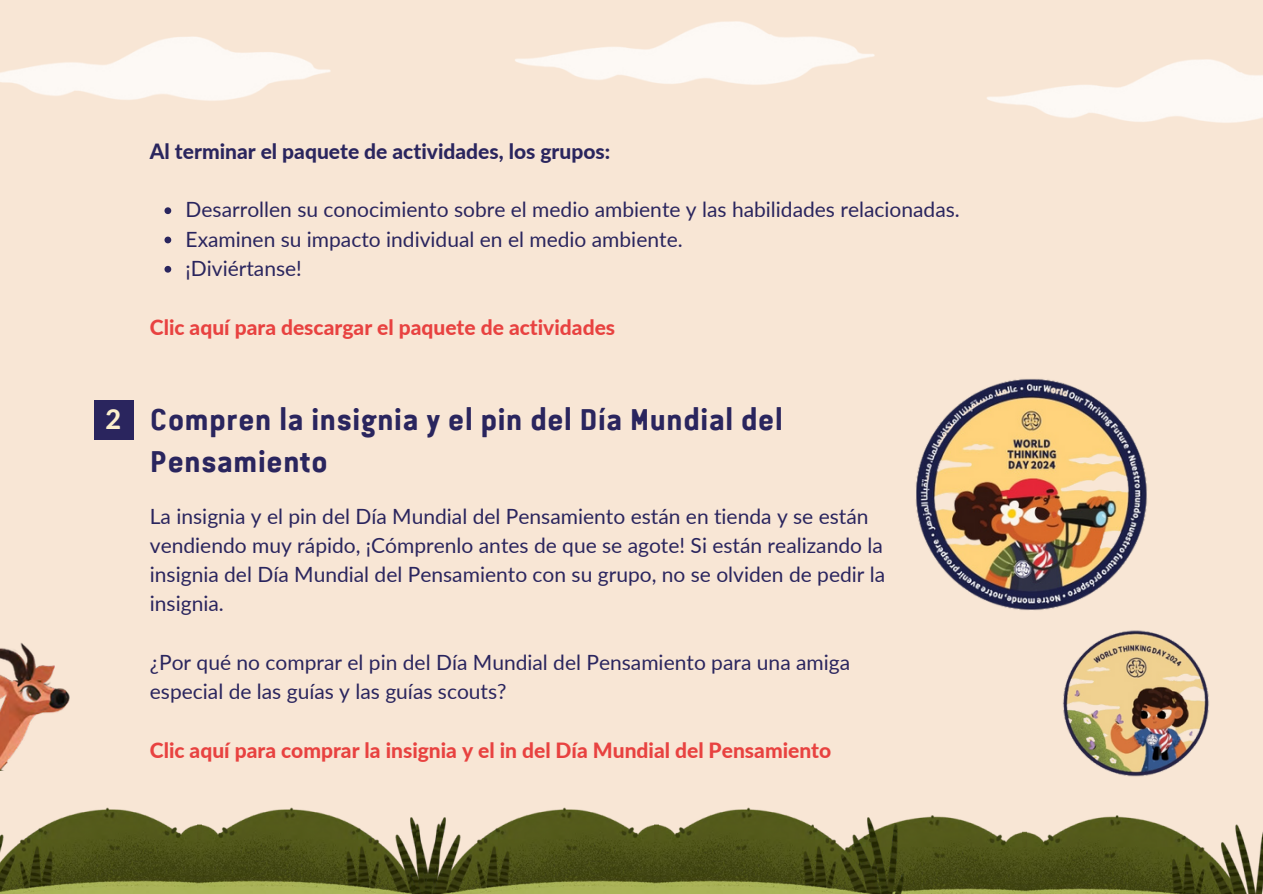
<style>
.page{position:relative;width:1263px;height:894px;background:#fff}
.page>*{position:absolute;margin:0;border:0;box-sizing:border-box;transform-origin:0 0}
.t1{font:700 30px/41.7px "Van Condensed W01";color:#2a255e}
.t2{font:800 27px "Lato";color:#fcf0cc}
.t3{font:21px/29.2px "Lato";color:#2a255e}
.t4{font:800 21px "Lato";color:#e84240}
.t5{font:800 21px "Lato";color:#2a255e}
</style>
<div class="page">
<div style="left:0;top:0;width:1263px;height:893px;background:#f8e6d5"></div>
<img style="left:1026px;top:815px;width:237px;height:78px">
<img style="left:913px;top:815px;width:113px;height:78px">
<img style="left:0;top:770px;width:197px;height:123px">
<img style="left:197px;top:807px;width:203px;height:86px">
<img style="left:400px;top:807px;width:254px;height:86px">
<img style="left:654px;top:807px;width:259px;height:86px">
<div style="left:94px;top:400px;width:39px;height:39px;background:#2a255e"></div>
<img style="left:916px;top:379px;width:231px;height:232px">
<img style="left:1063px;top:630px;width:146px;height:147px">
<svg style="left:164px;top:207px;width:7px;height:7px"></svg>
<svg style="left:164px;top:236px;width:7px;height:7px"></svg>
<svg style="left:164px;top:266px;width:7px;height:6px"></svg>
<img style="left:0;top:643px;width:70px;height:127px">
<img style="left:987px;top:59px;width:276px;height:64px">
<img style="left:0;top:36px;width:330px;height:65px">
<img style="left:515px;top:21px;width:359px;height:64px">
<p class="t2" style="left:105px;top:402px;width:17px">2</p>
<p class="t5" style="left:150px;top:138px;width:462px">Al terminar el paquete de actividades, los grupos:</p>
<p class="t3" style="left:186px;top:195px;width:776px">Desarrollen su conocimiento sobre el medio ambiente y las habilidades relacionadas.</p>
<h1 class="t3" style="left:186px;top:224px;width:499px">Examinen su impacto individual en el medio ambiente.</h1>
<p class="t3" style="left:186px;top:253px;width:118px">¡Diviértanse!</p>
<p class="t4" style="left:150px;top:314px;width:467px">Clic aquí para descargar el paquete de actividades</p>
<p class="t1" style="left:150px;top:396px;width:635px">Compren la insignia y el pin del Día Mundial del<br>Pensamiento</p>
<p class="t3" style="left:150px;top:500px;width:737px">La insignia y el pin del Día Mundial del Pensamiento están en tienda y se están vendiendo muy rápido, ¡Cómprenlo antes de que se agote! Si están realizando la insignia del Día Mundial del Pensamiento con su grupo, no se olviden de pedir la insignia.</p>
<p class="t3" style="left:150px;top:647px;width:702px">¿Por qué no comprar el pin del Día Mundial del Pensamiento para una amiga especial de las guías y las guías scouts?</p>
<p class="t4" style="left:150px;top:736px;width:683px">Clic aquí para comprar la insignia y el in del Día Mundial del Pensamiento</p>
</div>
